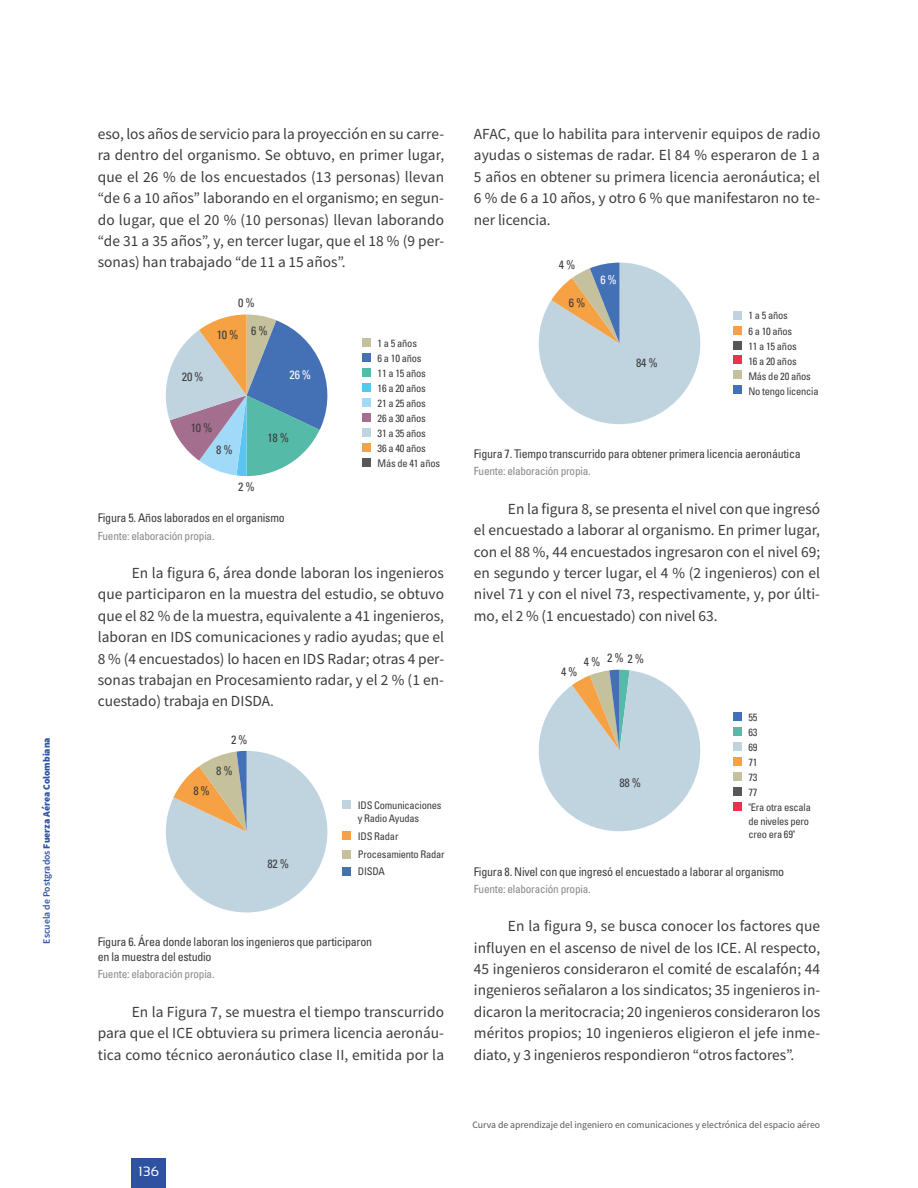
<style>
.page{position:relative;width:918px;height:1188px;background:#fff}
.page>*{position:absolute;margin:0;border:0;box-sizing:border-box;transform-origin:0 0}
.t1{font:15.3px/21.5px "Source Sans Pro";color:#3c3c3b;text-align:justify}
.t2{font:13.5px "Sansation";color:#fff}
.t3{font:condensed 12px/15px "Univers";letter-spacing:-.02em;color:#3c3c3b}
.t4{font:condensed 12px "Univers";color:#fff}
.t5{font:condensed 11.25px "Univers";letter-spacing:-.02em;color:#878787}
.t6{font:condensed 10.5px/15px "Univers";letter-spacing:-.02em;color:#3c3c3b}
.t7{font:9.75px "Source Sans Pro";color:#575756}
.t8{font:900 9.75px "Source Sans Pro";color:#2f52a0}
.s1{font-weight:600}
</style>
<div class="page">
<div style="left:132px;top:1158px;width:34px;height:30px;background:#2f52a0"></div>
<svg style="left:166px;top:315px;width:162px;height:161px"></svg>
<svg style="left:166px;top:751px;width:161px;height:161px"></svg>
<svg style="left:539px;top:263px;width:161px;height:161px"></svg>
<svg style="left:538px;top:670px;width:163px;height:162px"></svg>
<div style="left:362px;top:338px;width:9px;height:9px;background:#c6c19d"></div>
<div style="left:733px;top:311px;width:8px;height:9px;background:#c0d4e0"></div>
<div style="left:733px;top:713px;width:8px;height:8px;background:#4470b6"></div>
<div style="left:342px;top:800px;width:9px;height:9px;background:#c0d4e0"></div>
<div style="left:362px;top:414px;width:9px;height:8px;background:#a46e8f"></div>
<div style="left:733px;top:385px;width:8px;height:9px;background:#4470b6"></div>
<div style="left:733px;top:788px;width:8px;height:8px;background:#575756"></div>
<div style="left:733px;top:803px;width:8px;height:8px;background:#e7344c"></div>
<div style="left:362px;top:368px;width:9px;height:9px;background:#55baa8"></div>
<div style="left:733px;top:341px;width:8px;height:8px;background:#575756"></div>
<div style="left:733px;top:743px;width:8px;height:8px;background:#c0d4e0"></div>
<div style="left:342px;top:850px;width:9px;height:8px;background:#c6c19d"></div>
<div style="left:362px;top:444px;width:9px;height:8px;background:#f6a143"></div>
<div style="left:362px;top:398px;width:9px;height:9px;background:#a1daf8"></div>
<div style="left:733px;top:370px;width:8px;height:9px;background:#c6c19d"></div>
<div style="left:733px;top:773px;width:8px;height:8px;background:#c6c19d"></div>
<div style="left:362px;top:353px;width:9px;height:9px;background:#4470b6"></div>
<div style="left:733px;top:326px;width:8px;height:8px;background:#f6a143"></div>
<div style="left:733px;top:728px;width:8px;height:8px;background:#55baa8"></div>
<div style="left:342px;top:832px;width:9px;height:8px;background:#f6a143"></div>
<div style="left:362px;top:429px;width:9px;height:8px;background:#c0d4e0"></div>
<div style="left:362px;top:383px;width:9px;height:9px;background:#5bc5f2"></div>
<div style="left:733px;top:356px;width:8px;height:8px;background:#e7344c"></div>
<div style="left:733px;top:758px;width:8px;height:8px;background:#f6a143"></div>
<div style="left:342px;top:867px;width:9px;height:9px;background:#4470b6"></div>
<div style="left:362px;top:459px;width:9px;height:8px;background:#575756"></div>
<p class="t8" style="left:40px;top:944px;width:208px;rotate:-90deg"><span class="s1">Escuela de Postgrados</span> Fuerza Aérea Colombiana</p>
<p class="t1" style="left:98px;top:123px;width:348px">eso, los años de servicio para la proyección en su carre&shy;ra dentro del organismo. Se obtuvo, en primer lugar, que el 26 % de los encuestados (13 personas) llevan “de 6 a 10 años” laborando en el organismo; en segun&shy;do lugar, que el 20 % (10 personas) llevan laborando “de 31 a 35 años”, y, en tercer lugar, que el 18 % (9 per&shy;sonas) han trabajado “de 11 a 15 años”.</p>
<p class="t3" style="left:182px;top:370px;width:23px">20 %</p>
<p class="t3" style="left:238px;top:295px;width:18px">0 %</p>
<p class="t3" style="left:217px;top:327px;width:53px">10 % 6 %</p>
<p class="t4" style="left:290px;top:367px;width:23px">26 %</p>
<p class="t3" style="left:191px;top:420px;width:23px">10 %</p>
<p class="t3" style="left:216px;top:442px;width:18px">8 %</p>
<p class="t3" style="left:238px;top:479px;width:18px">2 %</p>
<p class="t3" style="left:267px;top:430px;width:23px">18 %</p>
<p class="t6" style="left:378px;top:335px;width:64px">1 a 5 años<br>6 a 10 años<br>11 a 15 años<br>16 a 20 años<br>21 a 25 años<br>26 a 30 años<br>31 a 35 años<br>36 a 40 años<br>Más de 41 años</p>
<p class="t3" style="left:98px;top:511px;width:188px">Figura 5. Años laborados en el organismo</p>
<p class="t5" style="left:98px;top:528px;width:118px">Fuente: elaboración propia.</p>
<p class="t1" style="left:98px;top:562px;width:348px;text-indent:34px">En la figura 6, área donde laboran los ingenieros que participaron en la muestra del estudio, se obtuvo que el 82 % de la muestra, equivalente a 41 ingenieros, laboran en IDS comunicaciones y radio ayudas; que el 8 % (4 encuestados) lo hacen en IDS Radar; otras 4 per&shy;sonas trabajan en Procesamiento radar, y el 2 % (1 en&shy;cuestado) trabaja en DISDA.</p>
<p class="t3" style="left:231px;top:732px;width:18px">2 %</p>
<p class="t3" style="left:216px;top:763px;width:18px">8 %</p>
<p class="t3" style="left:193px;top:783px;width:18px">8 %</p>
<p class="t3" style="left:267px;top:856px;width:23px">82 %</p>
<p class="t6" style="left:358px;top:798px;width:85px;line-height:13.5px">IDS Comunicaciones y Radio Ayudas</p>
<p class="t6" style="left:358px;top:827px;width:88px;line-height:17.7px">IDS Radar<br>Procesamiento Radar<br>DISDA</p>
<p class="t3" style="left:98px;top:934px;width:276px">Figura 6. Área donde laboran los ingenieros que participaron en la muestra del estudio</p>
<p class="t5" style="left:98px;top:967px;width:118px">Fuente: elaboración propia.</p>
<p class="t1" style="left:98px;top:1001px;width:348px;text-indent:34px">En la Figura 7, se muestra el tiempo transcurrido para que el ICE obtuviera su primera licencia aeronáu&shy;tica como técnico aeronáutico clase II, emitida por la</p>
<p class="t2" style="left:139px;top:1164px;width:22px">136</p>
<p class="t1" style="left:474px;top:123px;width:348px">AFAC, que lo habilita para intervenir equipos de radio ayudas o sistemas de radar. El 84 % esperaron de 1 a 5 años en obtener su primera licencia aeronáutica; el 6 % de 6 a 10 años, y otro 6 % que manifestaron no te&shy;ner licencia.</p>
<p class="t3" style="left:559px;top:257px;width:18px">4 %</p>
<p class="t3" style="left:569px;top:295px;width:18px">6 %</p>
<p class="t4" style="left:600px;top:272px;width:18px">6 %</p>
<p class="t3" style="left:636px;top:356px;width:23px">84 %</p>
<p class="t6" style="left:748px;top:308px;width:72px">1 a 5 años<br>6 a 10 años<br>11 a 15 años<br>16 a 20 años<br>Más de 20 años<br>No tengo licencia</p>
<p class="t3" style="left:474px;top:446px;width:328px">Figura 7. Tiempo transcurrido para obtener primera licencia aeronáutica</p>
<p class="t5" style="left:474px;top:464px;width:118px">Fuente: elaboración propia.</p>
<p class="t1" style="left:474px;top:498px;width:348px;text-indent:34px">En la figura 8, se presenta el nivel con que ingresó el encuestado a laborar al organismo. En primer lugar, con el 88 %, 44 encuestados ingresaron con el nivel 69; en segundo y tercer lugar, el 4 % (2 ingenieros) con el nivel 71 y con el nivel 73, respectivamente, y, por últi&shy;mo, el 2 % (1 encuestado) con nivel 63.</p>
<p class="t3" style="left:584px;top:651px;width:62px">4 % 2 %2 %</p>
<p class="t3" style="left:561px;top:664px;width:18px">4 %</p>
<p class="t3" style="left:619px;top:775px;width:23px">88 %</p>
<p class="t6" style="left:748px;top:710px;width:64px">55<br>63<br>69<br>71<br>73<br>77<br>"Era otra escala</p>
<p class="t6" style="left:748px;top:814px;width:62px;line-height:13.5px">de niveles pero creo era 69"</p>
<p class="t3" style="left:474px;top:864px;width:312px">Figura 8. Nivel con que ingresó el encuestado a laborar al organismo</p>
<p class="t5" style="left:474px;top:882px;width:118px">Fuente: elaboración propia.</p>
<p class="t1" style="left:474px;top:915px;width:348px;text-indent:34px">En la figura 9, se busca conocer los factores que influyen en el ascenso de nivel de los ICE. Al respecto, 45 ingenieros consideraron el comité de escalafón; 44 ingenieros señalaron a los sindicatos; 35 ingenieros in&shy;dicaron la meritocracia; 20 ingenieros consideraron los méritos propios; 10 ingenieros eligieron el jefe inme&shy;diato, y 3 ingenieros respondieron “otros factores”.</p>
<p class="t7" style="left:472px;top:1118px;width:349px">Curva de aprendizaje del ingeniero en comunicaciones y electrónica del espacio aéreo</p>
</div>
